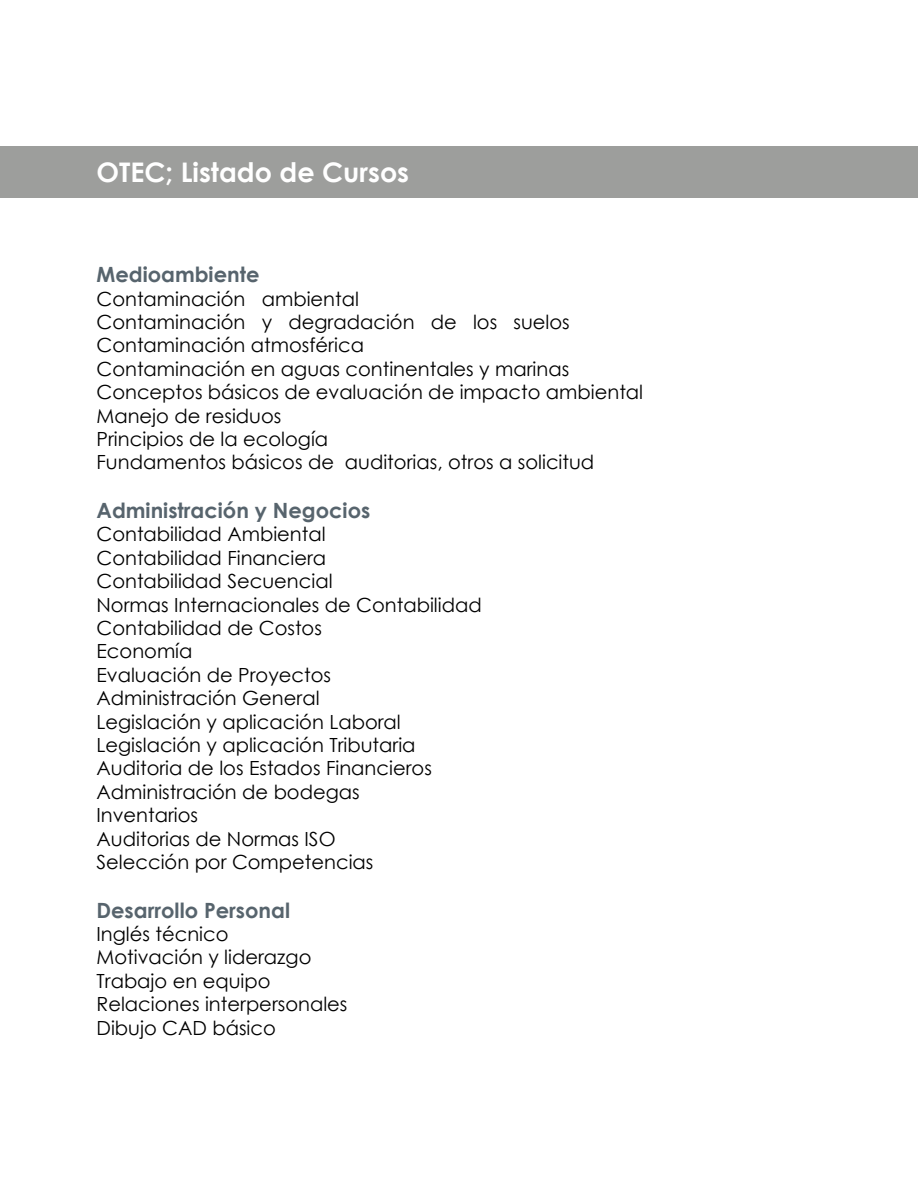
<style>
.page{position:relative;width:918px;height:1188px;background:#fff}
.page>*{position:absolute;margin:0;border:0;box-sizing:border-box;transform-origin:0 0}
.t1{font:700 27px "Century Gothic";color:#fff}
.t2{font:700 21px "Century Gothic";color:#57646d}
.t3{font:19.5px/23.4px "Century Gothic";color:#000}
</style>
<div class="page">
<div style="left:0;top:146px;width:918px;height:52px;background:#9d9e9c"></div>
<h1 class="t1" style="left:97px;top:152px;width:314px">OTEC; Listado de Cursos</h1>
<p class="t2" style="left:97px;top:259px;width:164px">Medioambiente</p>
<p class="t3" style="left:97px;top:287px;width:548px">Contaminación ambiental<br>Contaminación y degradación de los suelos Contaminación atmosférica<br>Contaminación en aguas continentales y marinas Conceptos básicos de evaluación de impacto ambiental Manejo de residuos<br>Principios de la ecología<br>Fundamentos básicos de auditorias, otros a solicitud</p>
<p class="t2" style="left:97px;top:494px;width:275px">Administración y Negocios</p>
<p class="t3" style="left:97px;top:522px;width:387px">Contabilidad Ambiental<br>Contabilidad Financiera<br>Contabilidad Secuencial<br>Normas Internacionales de Contabilidad<br>Contabilidad de Costos<br>Economía<br>Evaluación de Proyectos<br>Administración General<br>Legislación y aplicación Laboral<br>Legislación y aplicación Tributaria<br>Auditoria de los Estados Financieros<br>Administración de bodegas<br>Inventarios<br>Auditorias de Normas ISO<br>Selección por Competencias</p>
<p class="t2" style="left:97px;top:894px;width:195px">Desarrollo Personal</p>
<p class="t3" style="left:97px;top:922px;width:253px">Inglés técnico<br>Motivación y liderazgo<br>Trabajo en equipo<br>Relaciones interpersonales<br>Dibujo CAD básico</p>
</div>
